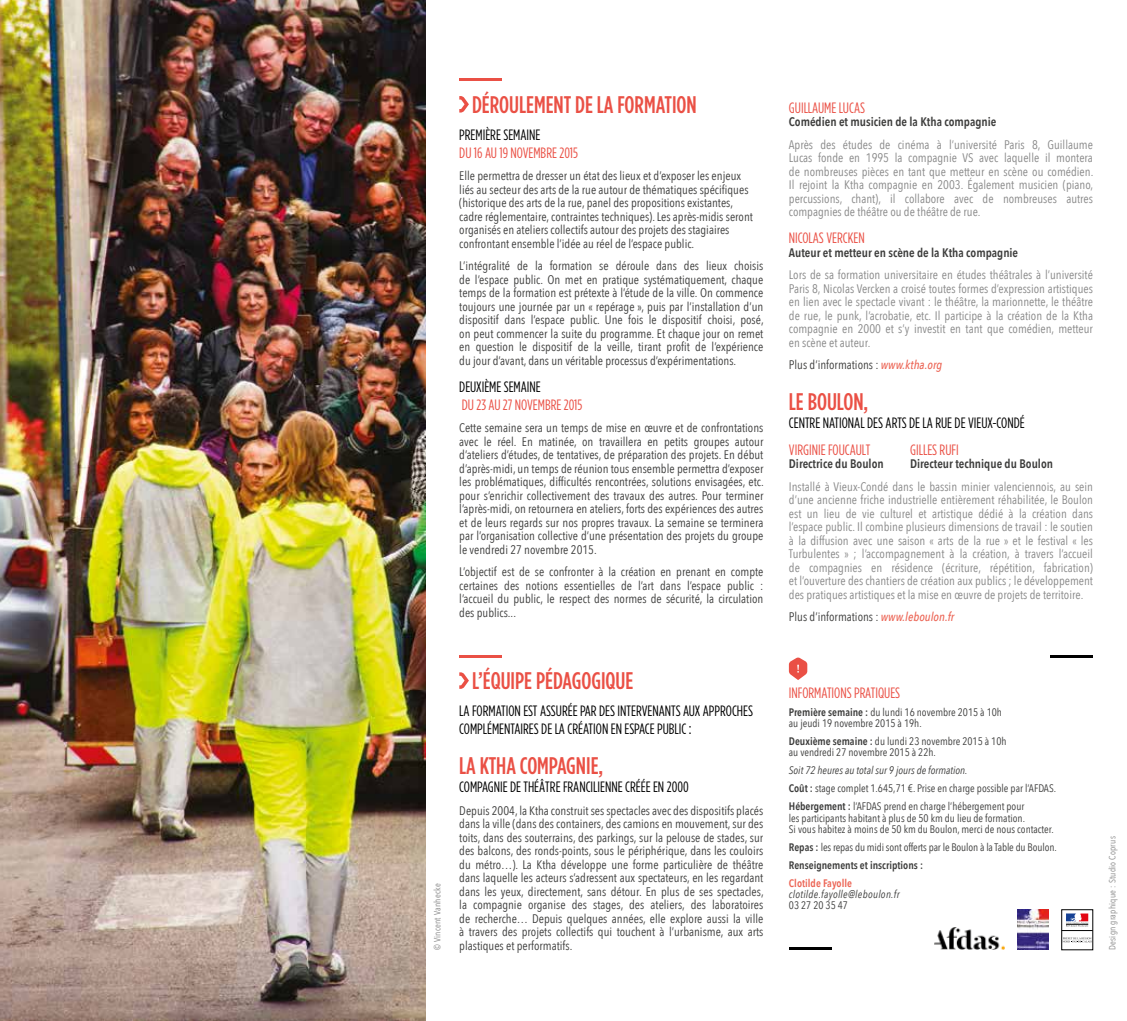
<style>
.page{position:relative;width:1127px;height:1021px;background:#fff}
.page>*{position:absolute;margin:0;border:0;box-sizing:border-box;transform-origin:0 0}
.t1{font:500 24px "Gotham Condensed";color:#ea5045}
.t2{font:15px/18px "Gotham Condensed";color:#000}
.t3{font:15px "Gotham Condensed";color:#ea5045}
.t4{font:12.3px/13.5px "Avenir Next Condensed";color:#3c3c3b;text-align:justify}
.t5{font:12.3px/13.5px "Avenir Next Condensed";color:#878787;text-align:justify}
.t6{font:600 12.3px "Avenir Next Condensed";color:#3c3c3b}
.t7{font:10.8px/11.2px "Avenir Next Condensed";color:#3c3c3b}
.t8{font:italic 10.8px "Avenir Next Condensed";letter-spacing:.025em;color:#3c3c3b}
.t9{font:600 10.8px "Avenir Next Condensed";color:#ec6555}
.t10{font:9px "Avenir Next Condensed";letter-spacing:.025em;color:#878787}
.s1{font-weight:500;font-style:italic;color:#ec6555}
.s2{font-weight:600}
.s3{font-style:italic}
</style>
<div class="page">
<img style="left:0;top:0;width:425px;height:1020px">
<hr style="left:459px;top:79px;width:43px;height:2px;background:#ea5045">
<hr style="left:459px;top:655px;width:43px;height:2px;background:#ea5045">
<hr style="left:789px;top:947px;width:42px;height:3px;background:#000">
<hr style="left:1050px;top:655px;width:43px;height:2px;background:#000">
<svg style="left:459px;top:96px;width:10px;height:17px"></svg>
<svg style="left:459px;top:672px;width:10px;height:17px"></svg>
<svg style="left:789px;top:657px;width:18px;height:23px"></svg>
<img style="left:934px;top:927px;width:70px;height:23px">
<img style="left:1017px;top:909px;width:31px;height:41px">
<svg style="left:1063px;top:913px;width:28px;height:30px"></svg>
<div style="left:1061px;top:909px;width:32px;height:40px;border:1px solid #000"></div>
<hr style="left:1061px;top:930px;width:32px;height:1px;background:#000">
<svg style="left:1066px;top:913px;width:22px;height:13px"></svg>
<svg style="left:1062px;top:936px;width:29px;height:6px"></svg>
<h1 class="t1" style="left:472px;top:91px;width:226px">DÉROULEMENT DE LA FORMATION</h1>
<p class="t2" style="left:459px;top:125px;width:83px">PREMIÈRE SEMAINE</p>
<p class="t3" style="left:459px;top:144px;width:120px">DU 16 AU 19 NOVEMBRE 2015</p>
<p class="t4" style="left:459px;top:168px;width:295px;text-align:left">Elle permettra de dresser un état des lieux et d’exposer les enjeux liés au secteur des arts de la rue autour de thématiques spécifiques (historique des arts de la rue, panel des propositions existantes, cadre réglementaire, contraintes techniques). Les après-midis seront organisés en ateliers collectifs autour des projets des stagiaires confrontant ensemble l’idée au réel de l’espace public.</p>
<p class="t4" style="left:459px;top:258px;width:306px">L’intégralité de la formation se déroule dans des lieux choisis de l’espace public. On met en pratique systématiquement, chaque temps de la formation est prétexte à l’étude de la ville. On commence toujours une journée par un « repérage », puis par l’installation d’un dispositif dans l’espace public. Une fois le dispositif choisi, posé, on peut commencer la suite du programme. Et chaque jour on remet en question le dispositif de la veille, tirant profit de l’expérience du jour d’avant, dans un véritable processus d’expérimentations.</p>
<p class="t2" style="left:459px;top:377px;width:83px">DEUXIÈME SEMAINE</p>
<p class="t3" style="left:462px;top:396px;width:122px">DU 23 AU 27 NOVEMBRE 2015</p>
<p class="t4" style="left:459px;top:420px;width:306px">Cette semaine sera un temps de mise en œuvre et de confrontations avec le réel. En matinée, on travaillera en petits groupes autour d’ateliers d’études, de tentatives, de préparation des projets. En début d’après-midi, un temps de réunion tous ensemble permettra d’exposer les problématiques, difficultés rencontrées, solutions envisagées, etc. pour s’enrichir collectivement des travaux des autres. Pour terminer l’après-midi, on retournera en ateliers, forts des expériences des autres et de leurs regards sur nos propres travaux. La semaine se terminera par l’organisation collective d’une présentation des projets du groupe le vendredi 27 novembre 2015.</p>
<p class="t4" style="left:459px;top:564px;width:306px">L’objectif est de se confronter à la création en prenant en compte certaines des notions essentielles de l’art dans l’espace public : l’accueil du public, le respect des normes de sécurité, la circulation des publics...</p>
<p class="t10" style="left:430px;top:949px;width:68px;rotate:-90deg">© Vincent Vanhecke</p>
<h1 class="t1" style="left:472px;top:667px;width:163px">L’ÉQUIPE PÉDAGOGIQUE</h1>
<p class="t2" style="left:459px;top:701px;width:295px">LA FORMATION EST ASSURÉE PAR DES INTERVENANTS AUX APPROCHES<br>COMPLÉMENTAIRES DE LA CRÉATION EN ESPACE PUBLIC :</p>
<h1 class="t1" style="left:459px;top:752px;width:146px">LA KTHA COMPAGNIE,</h1>
<p class="t2" style="left:459px;top:778px;width:231px">COMPAGNIE DE THÉÂTRE FRANCILIENNE CRÉÉE EN 2000</p>
<p class="t4" style="left:459px;top:803px;width:306px">Depuis 2004, la Ktha construit ses spectacles avec des dispositifs placés dans la ville (dans des containers, des camions en mouvement, sur des toits, dans des souterrains, des parkings, sur la pelouse de stades, sur des balcons, des ronds-points, sous le périphérique, dans les couloirs du métro…). La Ktha développe une forme particulière de théâtre dans laquelle les acteurs s’adressent aux spectateurs, en les regardant dans les yeux, directement, sans détour. En plus de ses spectacles, la compagnie organise des stages, des ateliers, des laboratoires de recherche… Depuis quelques années, elle explore aussi la ville à travers des projets collectifs qui touchent à l’urbanisme, aux arts plastiques et performatifs.</p>
<p class="t3" style="left:789px;top:99px;width:78px">GUILLAUME LUCAS</p>
<p class="t6" style="left:789px;top:111px;width:209px">Comédien et musicien de la Ktha compagnie</p>
<p class="t5" style="left:789px;top:137px;width:306px">Après des études de cinéma à l’université Paris 8, Guillaume Lucas fonde en 1995 la compagnie VS avec laquelle il montera de nombreuses pièces en tant que metteur en scène ou comédien.<br>Il rejoint la Ktha compagnie en 2003. Également musicien (piano, percussions, chant), il collabore avec de nombreuses autres compagnies de théâtre ou de théâtre de rue.</p>
<p class="t3" style="left:789px;top:230px;width:77px">NICOLAS VERCKEN</p>
<p class="t6" style="left:789px;top:242px;width:231px">Auteur et metteur en scène de la Ktha compagnie</p>
<p class="t5" style="left:789px;top:267px;width:306px">Lors de sa formation universitaire en études théâtrales à l’université Paris 8, Nicolas Vercken a croisé toutes formes d’expression artistiques en lien avec le spectacle vivant : le théâtre, la marionnette, le théâtre de rue, le punk, l’acrobatie, etc. Il participe à la création de la Ktha compagnie en 2000 et s’y investit en tant que comédien, metteur en scène et auteur.</p>
<p class="t4" style="left:789px;top:357px;width:155px">Plus d’informations : <span class="s1">www.ktha.org</span></p>
<h1 class="t1" style="left:789px;top:388px;width:81px">LE BOULON,</h1>
<p class="t2" style="left:789px;top:413px;width:237px">CENTRE NATIONAL DES ARTS DE LA RUE DE VIEUX-CONDÉ</p>
<p class="t3" style="left:789px;top:441px;width:83px">VIRGINIE FOUCAULT</p>
<p class="t6" style="left:789px;top:453px;width:96px">Directrice du Boulon</p>
<p class="t5" style="left:789px;top:479px;width:306px">Installé à Vieux-Condé dans le bassin minier valenciennois, au sein d’une ancienne friche industrielle entièrement réhabilitée, le Boulon est un lieu de vie culturel et artistique dédié à la création dans l’espace public. Il combine plusieurs dimensions de travail : le soutien à la diffusion avec une saison « arts de la rue » et le festival « les Turbulentes » ; l’accompagnement à la création, à travers l’accueil de compagnies en résidence (écriture, répétition, fabrication) et l’ouverture des chantiers de création aux publics ; le développement des pratiques artistiques et la mise en œuvre de projets de territoire.</p>
<p class="t4" style="left:789px;top:609px;width:167px">Plus d’informations : <span class="s1">www.leboulon.fr</span></p>
<p class="t3" style="left:910px;top:441px;width:50px">GILLES RUFI</p>
<p class="t6" style="left:910px;top:453px;width:144px">Directeur technique du Boulon</p>
<p class="t3" style="left:789px;top:684px;width:113px">INFORMATIONS PRATIQUES</p>
<p class="t7" style="left:789px;top:706px;width:215px"><span class="s2">Première semaine :</span> du lundi 16 novembre 2015 à 10h au jeudi 19 novembre 2015 à 19h.</p>
<p class="t7" style="left:789px;top:735px;width:219px"><span class="s2">Deuxième semaine :</span> du lundi 23 novembre 2015 à 10h au vendredi 27 novembre 2015 à 22h.</p>
<p class="t7" style="left:789px;top:761px;width:269px;line-height:18px"><span class="s3">Soit 72 heures au total sur 9 jours de formation.<br></span><span class="s2">Coût :</span> stage complet 1.645,71 €. Prise en charge possible par l’AFDAS.<br><span class="s2">Hébergement :</span> l’AFDAS prend en charge l’hébergement pour</p>
<p class="t7" style="left:789px;top:811px;width:267px">les participants habitant à plus de 50 km du lieu de formation.<br>Si vous habitez à moins de 50 km du Boulon, merci de nous contacter.</p>
<p class="t7" style="left:789px;top:837px;width:269px;line-height:18px"><span class="s2">Repas :</span> les repas du midi sont offerts par le Boulon à la Table du Boulon.<br><span class="s2">Renseignements et inscriptions :</span></p>
<p class="t9" style="left:789px;top:873px;width:65px">Clotilde Fayolle</p>
<p class="t8" style="left:789px;top:888px;width:112px">clotilde.fayolle@leboulon.fr</p>
<p class="t7" style="left:789px;top:899px;width:61px">03 27 20 35 47</p>
<p class="t10" style="left:1105px;top:949px;width:115px;rotate:-90deg">Design graphique : Studio Coprus</p>
</div>
